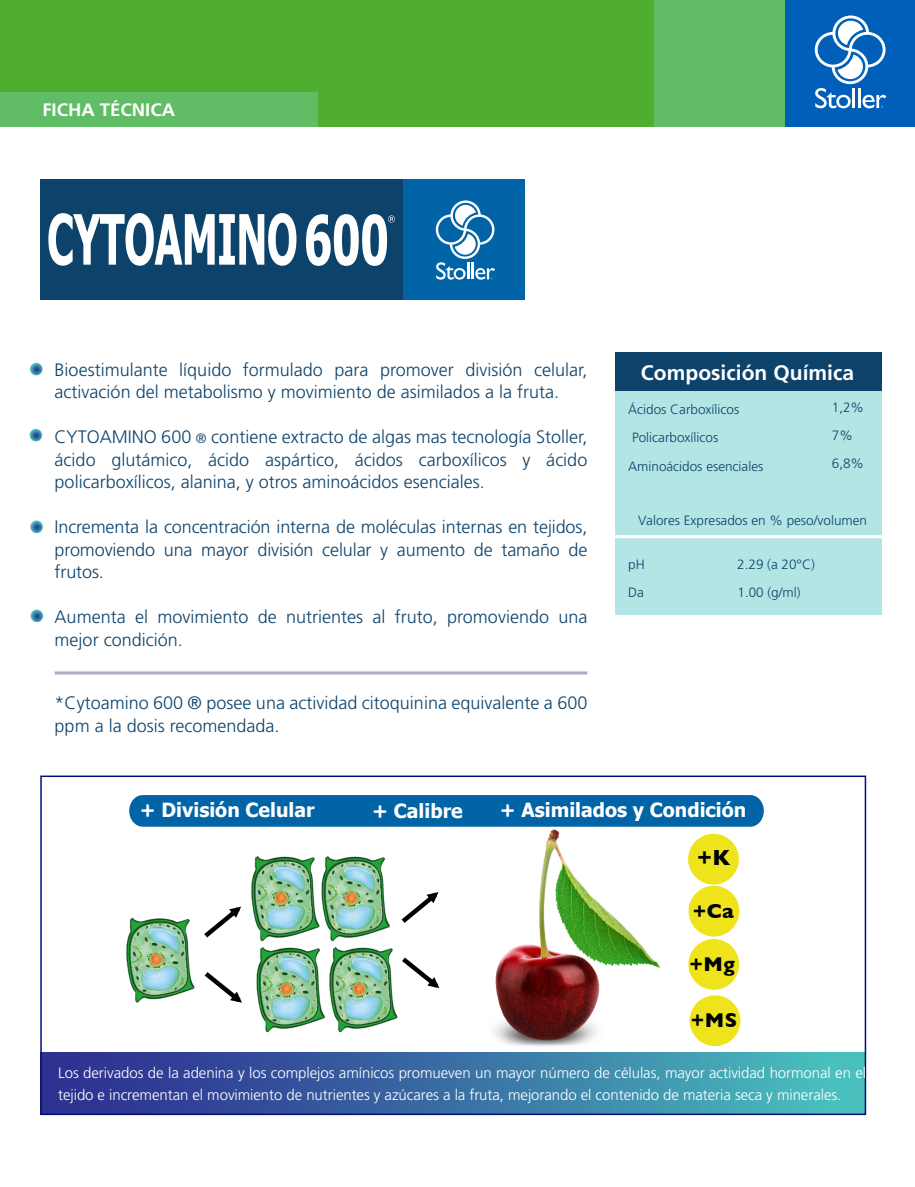
<style>
.page{position:relative;width:915px;height:1187px;background:#fff}
.page>*{position:absolute;margin:0;border:0;box-sizing:border-box;transform-origin:0 0}
.t1{font:700 22.35px "Gill Sans";color:#000}
.t2{font:700 21px "Frutiger LT Std";color:#fff}
.t3{font:700 20.4px "Gill Sans";color:#000}
.t4{font:700 19.5px "Tahoma";color:#fff}
.t5{font:300 18px/22.5px "Frutiger LT Std";color:#0d436b;text-align:justify}
.t6{font:700 18px "Frutiger LT Std";color:#fff}
.t7{font:300 15px/22.5px "Frutiger LT Std";letter-spacing:-.005em;color:#fff}
.t8{font:300 13.5px/28.2px "Frutiger LT Std";color:#0d436b}
.s1{font-size:13.5px}
</style>
<div class="page">
<div style="left:40px;top:179px;width:363px;height:120px;background:#0d436b"></div>
<div style="left:403px;top:179px;width:121px;height:120px;background:#0064a7"></div>
<svg style="left:435px;top:200px;width:60px;height:79px"></svg>
<div style="left:41px;top:1052px;width:824px;height:62px;background:linear-gradient(to right,#2c258d,#49c0bd)"></div>
<div style="left:615px;top:352px;width:266px;height:262px;background:#b3e5e4"></div>
<div style="left:615px;top:352px;width:266px;height:38px;background:#0d436b"></div>
<div style="left:0;top:0;width:655px;height:127px;background:#4fad2f"></div>
<div style="left:784px;top:0;width:130px;height:127px;background:#005fb9"></div>
<div style="left:653px;top:0;width:131px;height:127px;background:#60bc65"></div>
<div style="left:0;top:92px;width:318px;height:35px;background:#60bc65"></div>
<hr style="left:55px;top:671px;width:532px;height:3px;background:#40256f">
<svg style="left:30px;top:363px;width:13px;height:12px"></svg>
<svg style="left:30px;top:429px;width:12px;height:12px"></svg>
<svg style="left:30px;top:520px;width:13px;height:13px"></svg>
<svg style="left:30px;top:609px;width:13px;height:13px"></svg>
<hr style="left:615px;top:535px;width:266px;height:3px;background:#fff">
<div style="left:129px;top:795px;width:634px;height:31px;background:#0064a7"></div>
<img style="left:251px;top:856px;width:63px;height:79px">
<img style="left:314px;top:856px;width:76px;height:79px">
<img style="left:256px;top:935px;width:65px;height:98px">
<img style="left:321px;top:935px;width:77px;height:98px">
<img style="left:126px;top:917px;width:69px;height:86px">
<svg style="left:204px;top:906px;width:37px;height:32px"></svg>
<svg style="left:204px;top:972px;width:38px;height:31px"></svg>
<svg style="left:401px;top:892px;width:38px;height:31px"></svg>
<svg style="left:397px;top:952px;width:43px;height:40px"></svg>
<img style="left:494px;top:829px;width:165px;height:217px">
<div style="left:40px;top:775px;width:825px;height:339px;border:2px solid #000e78"></div>
<div style="left:687px;top:833px;width:51px;height:51px;background:#efe41b;border-radius:50%"></div>
<div style="left:688px;top:885px;width:51px;height:51px;background:#efe41b;border-radius:50%"></div>
<div style="left:688px;top:938px;width:51px;height:51px;background:#efe41b;border-radius:50%"></div>
<div style="left:689px;top:995px;width:51px;height:50px;background:#efe41b;border-radius:50%"></div>
<svg style="left:814px;top:16px;width:71px;height:92px"></svg>
<svg style="left:48px;top:213px;width:248px;height:53px"></svg>
<svg style="left:306px;top:214px;width:89px;height:52px"></svg>
<p class="t6" style="left:42px;top:99px;width:134px">FICHA TÉCNICA</p>
<p class="t5" style="left:55px;top:358px;width:534px">Bioestimulante líquido formulado para promover división celular,</p>
<p class="t2" style="left:640px;top:360px;width:215px">Composición Química</p>
<p class="t5" style="left:55px;top:381px;width:506px">activación del metabolismo y movimiento de asimilados a la fruta.</p>
<p class="t5" style="left:55px;top:426px;width:534px">CYTOAMINO 600 <span class="s1">®</span> contiene extracto de algas mas tecnología Stoller, ácido glutámico, ácido aspártico, ácidos carboxílicos y ácido policarboxílicos, alanina, y otros aminoácidos esenciales.</p>
<p class="t5" style="left:55px;top:516px;width:534px">Incrementa la concentración interna de moléculas internas en tejidos, promoviendo una mayor división celular y aumento de tamaño de frutos.</p>
<p class="t5" style="left:55px;top:606px;width:534px">Aumenta el movimiento de nutrientes al fruto, promoviendo una mejor condición.</p>
<p class="t8" style="left:831px;top:393px;width:34px">1,2%<br>7%<br>6,8%</p>
<p class="t8" style="left:628px;top:395px;width:137px">Ácidos Carboxílicos<br>Policarboxílicos<br>Aminoácidos esenciales</p>
<p class="t8" style="left:637px;top:506px;width:230px">Valores Expresados en % peso/volumen</p>
<p class="t8" style="left:628px;top:550px;width:18px">pH</p>
<p class="t8" style="left:737px;top:550px;width:79px">2.29 (a 20°C)</p>
<p class="t8" style="left:628px;top:579px;width:17px">Da</p>
<p class="t8" style="left:737px;top:579px;width:65px">1.00 (g/ml)</p>
<p class="t5" style="left:55px;top:691px;width:534px">*Cytoamino 600 ® posee una actividad citoquinina equivalente a 600 ppm a la dosis recomendada.</p>
<p class="t4" style="left:140px;top:796px;width:176px">+ División Celular</p>
<p class="t4" style="left:372px;top:797px;width:92px">+ Calibre</p>
<p class="t4" style="left:499px;top:796px;width:248px">+ Asimilados y Condición</p>
<p class="t1" style="left:697px;top:840px;width:35px">+K</p>
<p class="t3" style="left:692px;top:894px;width:43px">+Ca</p>
<p class="t3" style="left:689px;top:947px;width:47px">+Mg</p>
<p class="t3" style="left:690px;top:1004px;width:48px">+MS</p>
<p class="t7" style="left:58px;top:1061px;width:809px">Los derivados de la adenina y los complejos amínicos promueven un mayor número de células, mayor actividad hormonal en el tejido e incrementan el movimiento de nutrientes y azúcares a la fruta, mejorando el contenido de materia seca y minerales.</p>
</div>
